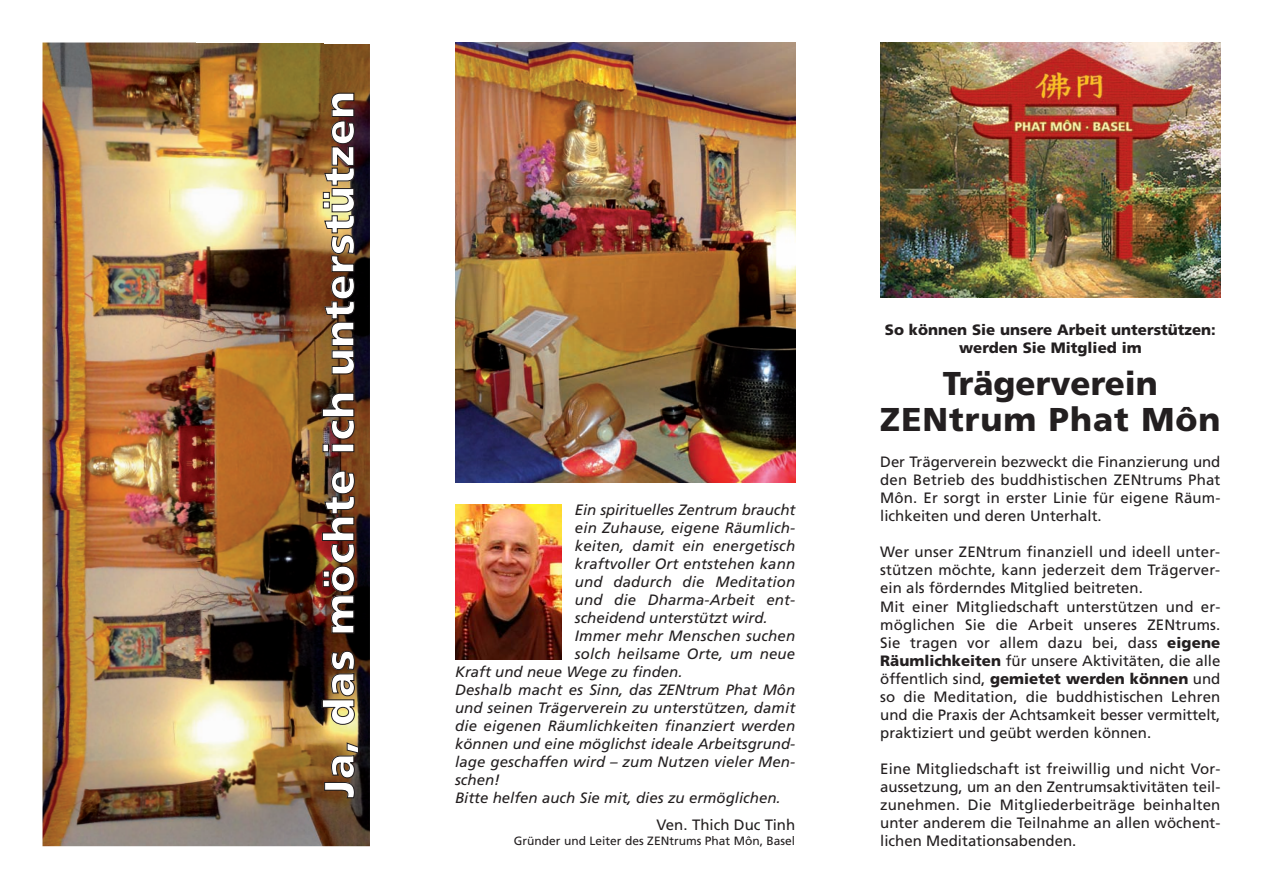
<style>
.page{position:relative;width:1263px;height:893px;background:#fff}
.page>*{position:absolute;margin:0;border:0;box-sizing:border-box;transform-origin:0 0}
.t1{font:900 42px "Frutiger LT";letter-spacing:.01em;color:#fff}
.t2{font:900 33px "Frutiger LT";letter-spacing:.015em;color:#231f20}
.t3{font:15px/18px "Frutiger LT";color:#231f20;text-align:justify}
.t4{font:italic 15px/18px "Frutiger LT";letter-spacing:.01em;color:#231f20;text-align:justify}
.t5{font:900 15px "Frutiger LT";color:#231f20}
.t6{font:12px "Frutiger LT";color:#231f20}
.s1{font-weight:900}
</style>
<div class="page">
<img style="left:880px;top:43px;width:340px;height:255px">
<img style="left:455px;top:505px;width:106px;height:154px">
<img style="left:43px;top:43px;width:327px;height:803px">
<img style="left:455px;top:43px;width:340px;height:440px">
<p class="t1" style="left:319px;top:798px;width:709px;rotate:-90deg">Ja, das möchte ich unterstützen</p>
<p class="t4" style="left:575px;top:502px;width:222px">Ein spirituelles Zentrum braucht ein Zuhause, eigene Räumlich&shy;keiten, damit ein energetisch kraftvoller Ort entstehen kann und dadurch die Meditation und die Dharma-Arbeit ent&shy;scheidend unterstützt wird.</p>
<p class="t4" style="left:575px;top:628px;width:222px">Immer mehr Menschen suchen</p>
<p class="t4" style="left:575px;top:646px;width:222px">solch heilsame Orte, um neue</p>
<p class="t4" style="left:455px;top:664px;width:229px">Kraft und neue Wege zu finden.</p>
<p class="t4" style="left:455px;top:682px;width:342px">Deshalb macht es Sinn, das ZENtrum Phat Môn und seinen Trägerverein zu unterstützen, damit die eigenen Räumlichkeiten finanziert werden können und eine möglichst ideale Arbeitsgrund&shy;lage geschaffen wird – zum Nutzen vieler Men&shy;schen!</p>
<p class="t4" style="left:455px;top:790px;width:327px">Bitte helfen auch Sie mit, dies zu ermöglichen.</p>
<p class="t3" style="left:656px;top:817px;width:140px">Ven. Thich Duc Tinh</p>
<p class="t6" style="left:514px;top:836px;width:283px">Gründer und Leiter des ZENtrums Phat Môn, Basel</p>
<p class="t5" style="left:885px;top:323px;width:332px">So können Sie unsere Arbeit unterstützen:</p>
<p class="t5" style="left:959px;top:341px;width:184px">werden Sie Mitglied im</p>
<p class="t2" style="left:943px;top:368px;width:217px">Trägerverein</p>
<p class="t2" style="left:880px;top:404px;width:342px">ZENtrum Phat Môn</p>
<p class="t3" style="left:880px;top:454px;width:342px">Der Trägerverein bezweckt die Finanzierung und den Betrieb des buddhistischen ZENtrums Phat Môn. Er sorgt in erster Linie für eigene Räum&shy;lichkeiten und deren Unterhalt.</p>
<p class="t3" style="left:880px;top:544px;width:341px">Wer unser ZENtrum finanziell und ideell unter&shy;stützen möchte, kann jederzeit dem Trägerver&shy;ein als förderndes Mitglied beitreten.</p>
<p class="t3" style="left:880px;top:598px;width:342px">Mit einer Mitgliedschaft unterstützen und er - möglichen Sie die Arbeit unseres ZENtrums.<br>Sie tragen vor allem dazu bei, dass <span class="s1">eigene Räumlichkeiten</span> für unsere Aktivitäten, die alle öffentlich sind, <span class="s1">gemietet werden können</span> und so die Meditation, die buddhistischen Lehren und die Praxis der Achtsamkeit besser vermittelt, praktiziert und geübt werden können.</p>
<p class="t3" style="left:880px;top:760px;width:342px">Eine Mitgliedschaft ist freiwillig und nicht Vor - aussetzung, um an den Zentrumsaktivitäten teil&shy;zunehmen. Die Mitgliederbeiträge beinhalten unter anderem die Teilnahme an allen wöchent&shy;lichen Meditationsabenden.</p>
</div>
